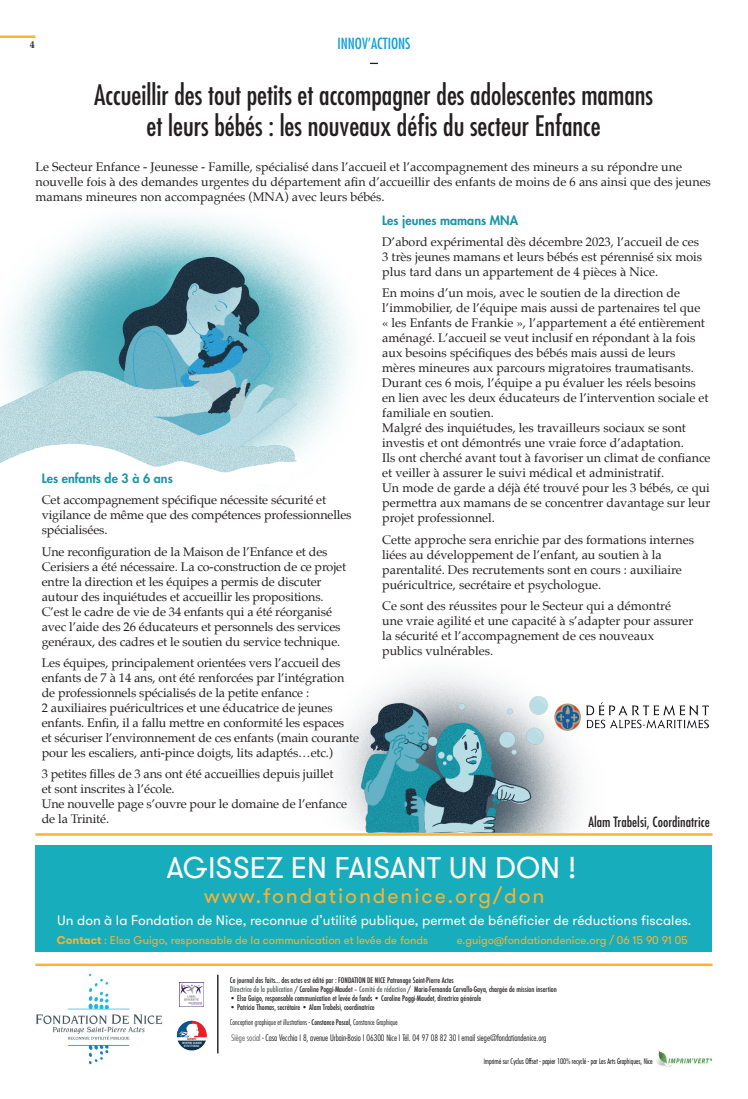
<style>
.page{position:relative;width:748px;height:1099px;background:#fff}
.page>*{position:absolute;margin:0;border:0;box-sizing:border-box;transform-origin:0 0}
.t1{font:30px "GT Walsheim Pro";color:#fff}
.t2{font:condensed 27.5px/31.2px "Futura Std";color:#231f20;text-align:center}
.t3{font:21.25px "GT Walsheim Pro";letter-spacing:.09em;color:#fcb331}
.t4{font:condensed 15px "Futura Std";color:#119eda}
.t5{font:13.75px "GT Walsheim Pro";color:#fff}
.t6{font:500 condensed 13.75px "Futura";color:#231f20}
.t7{font:12.5px/15px "Palatino";color:#231f20}
.t8{font:800 12.5px "Futura Std";color:#1b95a5}
.t9{font:11.25px "GT Walsheim Pro";color:#fcb331}
.t10{font:700 10px "Palatino";color:#231f20}
.t11{font:300 condensed 8.75px "Futura Std";color:#231f20}
.t12{font:500 condensed 7.5px/9px "Futura";color:#231f20}
.t13{font:300 condensed 7.5px "Futura Std";color:#231f20}
.t14{font:300 condensed 7.5px "Futura Std";color:#000001}
.s1{font-weight:700}
.s2{color:#575b5c}
.s3{font-weight:400}
.s4{color:#5f5f62}
</style>
<div class="page">
<img style="left:0;top:62px;width:656px;height:959px">
<hr style="left:0;top:35px;width:35px;height:3px;background:#fcb32e">
<hr style="left:35px;top:963px;width:677px;height:3px;background:#fcb32e">
<div style="left:229px;top:976px;width:483px;height:50px;background:#fff"></div>
<div style="left:379px;top:833px;width:266px;height:52px;background:#fff"></div>
<hr style="left:35px;top:833px;width:677px;height:2px;background:#fcb32e">
<div style="left:35px;top:845px;width:677px;height:107px;background:#17adbc"></div>
<img style="left:33px;top:970px;width:132px;height:95px">
<img style="left:175px;top:1020px;width:42px;height:30px">
<img style="left:180px;top:982px;width:24px;height:24px">
<hr style="left:217px;top:974px;width:1px;height:79px;background:#000001">
<img style="left:656px;top:1050px;width:55px;height:17px">
<img style="left:554px;top:702px;width:154px;height:28px">
<p class="t10" style="left:30px;top:36px;width:6px">4</p>
<p class="t4" style="left:337px;top:35px;width:75px">INNOV’ACTIONS</p>
<h2 class="t2" style="left:94px;top:79px;width:560px">Accueillir des tout petits et accompagner des adolescentes mamans et leurs bébés : les nouveaux défis du secteur Enfance</h2>
<p class="t7" style="left:35px;top:159px;width:677px">Le Secteur Enfance - Jeunesse - Famille, spécialisé dans l’accueil et l’accompagnement des mineurs a su répondre une nouvelle fois à des demandes urgentes du département afin d’accueillir des enfants de moins de 6 ans ainsi que des jeunes mamans mineures non accompagnées (MNA) avec leurs bébés.</p>
<p class="t8" style="left:42px;top:470px;width:133px">Les enfants de 3 à 6 ans</p>
<p class="t7" style="left:42px;top:492px;width:311px">Cet accompagnement spécifique nécessite sécurité et vigilance de même que des compétences professionnelles spécialisées.</p>
<p class="t7" style="left:42px;top:544px;width:306px">Une reconfiguration de la Maison de l’Enfance et des Cerisiers a été nécessaire. La co-construction de ce projet entre la direction et les équipes a permis de discuter autour des inquiétudes et accueillir les propositions.<br>C’est le cadre de vie de 34 enfants qui a été réorganisé avec l’aide des 26 éducateurs et personnels des services genéraux, des cadres et le soutien du service technique.</p>
<p class="t7" style="left:42px;top:655px;width:319px">Les équipes, principalement orientées vers l’accueil des enfants de 7 à 14 ans, ont été renforcées par l’intégration de professionnels spécialisés de la petite enfance :<br>2 auxiliaires puéricultrices et une éducatrice de jeunes enfants. Enfin, il a fallu mettre en conformité les espaces<br>et sécuriser l’environnement de ces enfants (main courante pour les escaliers, anti-pince doigts, lits adaptés…etc.)</p>
<p class="t7" style="left:42px;top:766px;width:307px">3 petites filles de 3 ans ont été accueillies depuis juillet<br>et sont inscrites à l’école.<br>Une nouvelle page s’ouvre pour le domaine de l’enfance de la Trinité.</p>
<p class="t8" style="left:382px;top:212px;width:137px">Les jeunes mamans MNA</p>
<p class="t7" style="left:382px;top:234px;width:321px">D’abord expérimental dès décembre 2023, l’accueil de ces<br>3 très jeunes mamans et leurs bébés est pérennisé six mois plus tard dans un appartement de 4 pièces à Nice.</p>
<p class="t7" style="left:382px;top:285px;width:330px">En moins d’un mois, avec le soutien de la direction de l’immobilier, de l’équipe mais aussi de partenaires tel que<br>« les Enfants de Frankie », l’appartement a été entièrement aménagé. L’accueil se veut inclusif en répondant à la fois aux besoins spécifiques des bébés mais aussi de leurs mères mineures aux parcours migratoires traumatisants.<br>Durant ces 6 mois, l’équipe a pu évaluer les réels besoins en lien avec les deux éducateurs de l’intervention sociale et familiale en soutien.<br>Malgré des inquiétudes, les travailleurs sociaux se sont investis et ont démontrés une vraie force d’adaptation.<br>Ils ont cherché avant tout à favoriser un climat de confiance et veiller à assurer le suivi médical et administratif.<br>Un mode de garde a déjà été trouvé pour les 3 bébés, ce qui permettra aux mamans de se concentrer davantage sur leur projet professionnel.</p>
<p class="t7" style="left:382px;top:532px;width:313px">Cette approche sera enrichie par des formations internes liées au développement de l’enfant, au soutien à la parentalité. Des recrutements sont en cours : auxiliaire puéricultrice, secrétaire et psychologue.</p>
<p class="t7" style="left:382px;top:598px;width:313px">Ce sont des réussites pour le Secteur qui a démontré une vraie agilité et une capacité à s’adapter pour assurer la sécurité et l’accompagnement de ces nouveaux publics vulnérables.</p>
<p class="t6" style="left:588px;top:813px;width:123px">Alam Trabelsi, Coordinatrice</p>
<h1 class="t1" style="left:167px;top:849px;width:411px">AGISSEZ EN FAISANT UN DON !</h1>
<h3 class="t3" style="left:204px;top:881px;width:342px">www.fondationdenice.org/don</h3>
<p class="t5" style="left:57px;top:911px;width:635px">Un don à la Fondation de Nice, reconnue d’utilité publique, permet de bénéficier de réductions fiscales.</p>
<p class="t9" style="left:57px;top:933px;width:373px"><span class="s1">Contact</span> : Elsa Guigo, responsable de la communication et levée de fonds</p>
<p class="t9" style="left:457px;top:933px;width:233px">e.guigo@fondationdenice.org / 06 15 90 91 05</p>
<p class="t12" style="left:230px;top:975px;width:328px">Ce journal des faits... des actes est édité par : FONDATION DE NICE Patronage Saint-Pierre Actes<br><span class="s2">Directrice de la publication</span> / Caroline Poggi-Maudet – <span class="s2">Comité de rédaction</span> / Maria-Fernanda Carvallo-Gaya, chargée de mission insertion</p>
<p class="t12" style="left:230px;top:993px;width:253px">• Elsa Guigo, responsable communication et levée de fonds • Caroline Poggi-Maudet, directrice générale</p>
<p class="t12" style="left:230px;top:1002px;width:146px">• Patricia Thomas, secrétaire • Alam Trabelsi, coordinatrice</p>
<p class="t13" style="left:230px;top:1017px;width:169px">Conception graphique et illustrations - <span class="s3">Constance Pascal,</span> Constance Graphique</p>
<p class="t11" style="left:231px;top:1032px;width:317px"><span class="s4">Siège social</span> - Casa Vecchia I 8, avenue Urbain-Bosio I 06300 Nice I Tél. 04 97 08 82 30 I email siege@fondationdenice.org</p>
<p class="t14" style="left:483px;top:1056px;width:171px">Imprimé sur Cyclus Offset - papier 100% recyclé - par Les Arts Graphiques, Nice</p>
</div>
